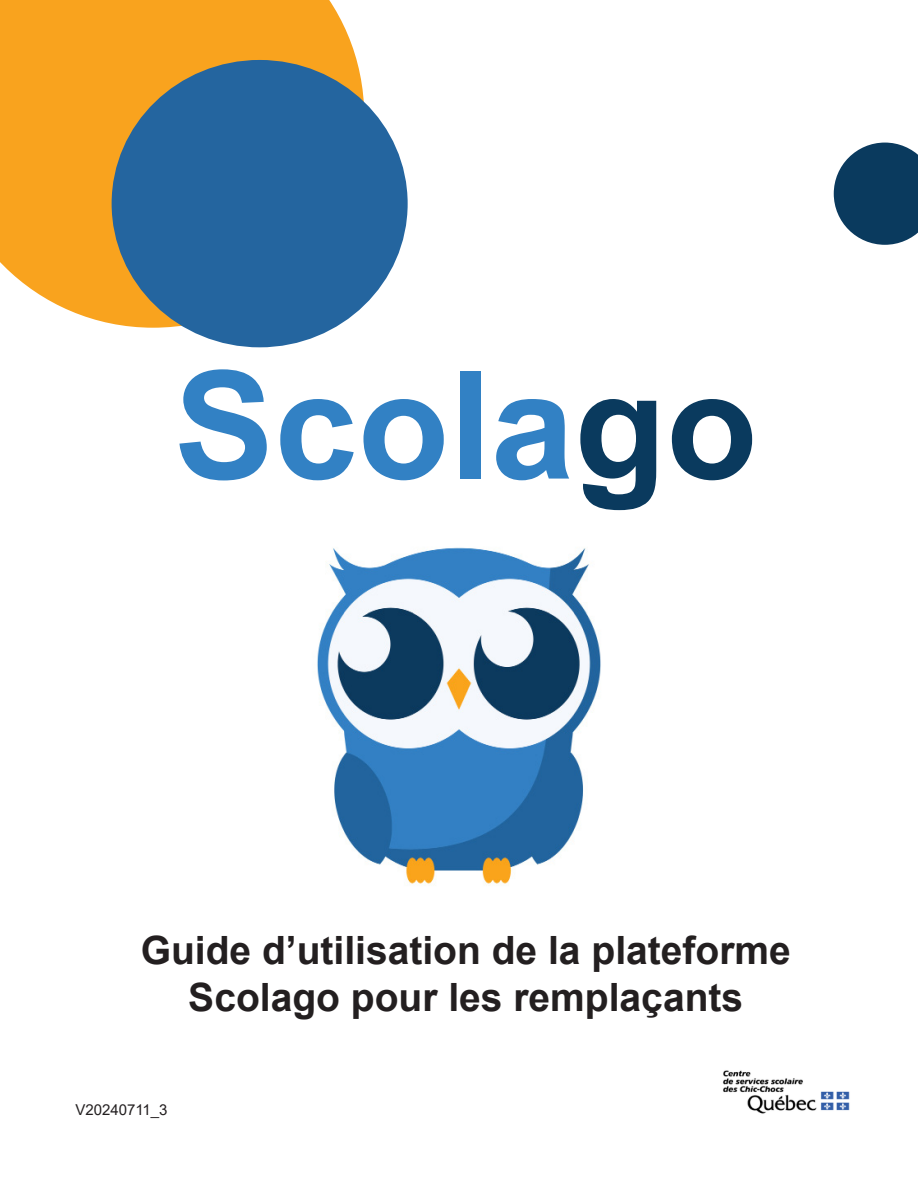
<style>
.page{position:relative;width:918px;height:1188px;background:#fff}
.page>*{position:absolute;margin:0;border:0;box-sizing:border-box;transform-origin:0 0}
.t1{font:700 150px "Arial";color:#3281c4}
.t2{font:700 39px/46.8px "Arial";color:#231f20;text-align:center}
.t3{font:15px "Arial";color:#231f20}
.s1{color:#0a3a5e}
</style>
<div class="page">
<svg style="left:0;top:0;width:364px;height:328px;background:#f9aa2f"></svg>
<div style="left:112px;top:60px;width:296px;height:287px;background:#24659f;border-radius:50%"></div>
<img style="left:317px;top:547px;width:284px;height:337px">
<img style="left:723px;top:1070px;width:127px;height:44px">
<svg style="left:834px;top:143px;width:84px;height:102px;background:#315977"></svg>
<p class="t1" style="left:174px;top:320px;width:585px">Scola<span class="s1">go</span></p>
<p class="t2" style="left:141px;top:928px;width:652px">Guide d’utilisation de la plateforme<br>Scolago pour les remplaçants</p>
<p class="t3" style="left:75px;top:1099px;width:94px">V20240711_3</p>
</div>
